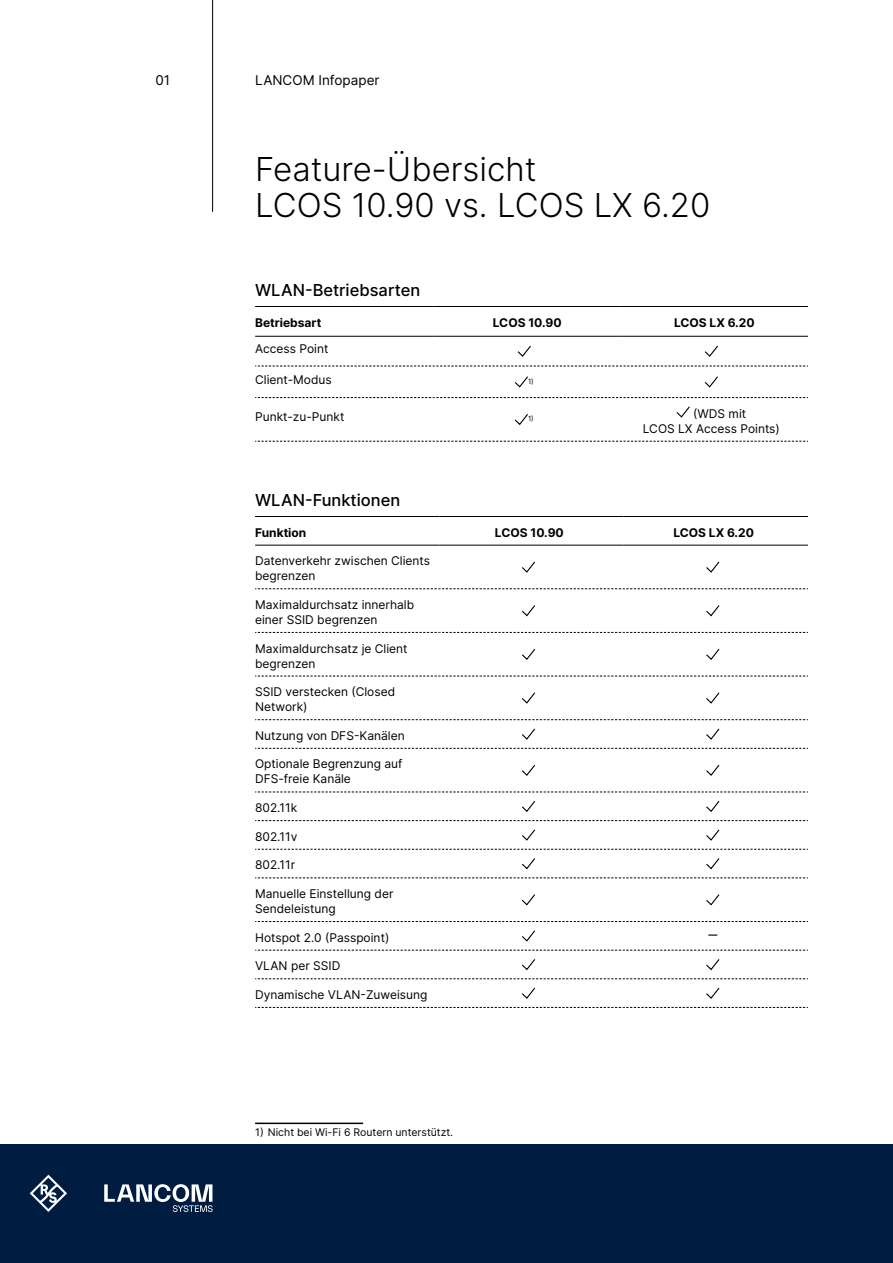
<style>
.page{position:relative;width:893px;height:1263px;background:#fff}
.page>*{position:absolute;margin:0;border:0;box-sizing:border-box;transform-origin:0 0}
.t1{font:300 33px/36px "Inter";color:#000}
.t2{font:500 16.5px "Inter";color:#000}
.t3{font:13.5px "Inter";color:#000}
.t4{font:12px/15px "Inter";color:#000}
.t5{font:700 12px "Inter";color:#000}
.t6{font:10.5px "Inter";color:#000}
.t7{font:7.05px "Inter";color:#000}
</style>
<div class="page">
<hr style="left:212px;top:0;width:1px;height:212px;background:#000">
<div style="left:0;top:1144px;width:893px;height:119px;background:#001d41"></div>
<svg style="left:30px;top:1175px;width:37px;height:37px"></svg>
<svg style="left:104px;top:1184px;width:109px;height:28px"></svg>
<hr style="left:255px;top:306px;width:179px;height:1px;background:#000">
<hr style="left:434px;top:306px;width:187px;height:1px;background:#000">
<hr style="left:621px;top:306px;width:187px;height:1px;background:#000">
<hr style="left:255px;top:336px;width:179px;height:1px;background:#000">
<hr style="left:434px;top:336px;width:187px;height:1px;background:#000">
<hr style="left:621px;top:336px;width:187px;height:1px;background:#000">
<svg style="left:255px;top:366px;width:553px;height:1px"></svg>
<svg style="left:255px;top:397px;width:553px;height:1px"></svg>
<svg style="left:255px;top:441px;width:553px;height:1px"></svg>
<svg style="left:517px;top:345px;width:14px;height:12px"></svg>
<svg style="left:704px;top:345px;width:14px;height:12px"></svg>
<svg style="left:514px;top:376px;width:14px;height:12px"></svg>
<svg style="left:704px;top:376px;width:14px;height:12px"></svg>
<svg style="left:514px;top:414px;width:14px;height:11px"></svg>
<svg style="left:676px;top:406px;width:14px;height:12px"></svg>
<svg style="left:255px;top:588px;width:553px;height:1px"></svg>
<svg style="left:255px;top:632px;width:553px;height:1px"></svg>
<svg style="left:255px;top:676px;width:553px;height:1px"></svg>
<svg style="left:255px;top:719px;width:553px;height:1px"></svg>
<svg style="left:255px;top:748px;width:553px;height:1px"></svg>
<svg style="left:255px;top:792px;width:553px;height:1px"></svg>
<svg style="left:255px;top:820px;width:553px;height:1px"></svg>
<svg style="left:255px;top:849px;width:553px;height:1px"></svg>
<svg style="left:255px;top:877px;width:553px;height:1px"></svg>
<svg style="left:255px;top:921px;width:553px;height:1px"></svg>
<svg style="left:255px;top:950px;width:553px;height:1px"></svg>
<svg style="left:255px;top:978px;width:553px;height:1px"></svg>
<hr style="left:255px;top:516px;width:184px;height:1px;background:#000">
<hr style="left:439px;top:516px;width:185px;height:1px;background:#000">
<hr style="left:624px;top:516px;width:184px;height:1px;background:#000">
<hr style="left:255px;top:545px;width:184px;height:1px;background:#000">
<hr style="left:439px;top:545px;width:185px;height:1px;background:#000">
<hr style="left:624px;top:545px;width:184px;height:1px;background:#000">
<svg style="left:255px;top:1007px;width:553px;height:1px"></svg>
<svg style="left:522px;top:561px;width:14px;height:12px"></svg>
<svg style="left:706px;top:561px;width:14px;height:12px"></svg>
<svg style="left:522px;top:605px;width:13px;height:12px"></svg>
<svg style="left:706px;top:605px;width:14px;height:12px"></svg>
<svg style="left:522px;top:649px;width:14px;height:11px"></svg>
<svg style="left:706px;top:649px;width:14px;height:11px"></svg>
<svg style="left:522px;top:692px;width:14px;height:12px"></svg>
<svg style="left:706px;top:692px;width:14px;height:12px"></svg>
<svg style="left:522px;top:728px;width:14px;height:12px"></svg>
<svg style="left:706px;top:728px;width:14px;height:12px"></svg>
<svg style="left:522px;top:764px;width:14px;height:12px"></svg>
<svg style="left:706px;top:764px;width:14px;height:12px"></svg>
<svg style="left:522px;top:801px;width:14px;height:11px"></svg>
<svg style="left:706px;top:801px;width:14px;height:11px"></svg>
<svg style="left:522px;top:829px;width:14px;height:12px"></svg>
<svg style="left:706px;top:829px;width:14px;height:12px"></svg>
<svg style="left:522px;top:858px;width:14px;height:12px"></svg>
<svg style="left:706px;top:858px;width:14px;height:12px"></svg>
<svg style="left:522px;top:894px;width:13px;height:12px"></svg>
<svg style="left:706px;top:894px;width:14px;height:12px"></svg>
<svg style="left:522px;top:930px;width:14px;height:12px"></svg>
<svg style="left:708px;top:934px;width:9px;height:2px"></svg>
<svg style="left:522px;top:959px;width:14px;height:12px"></svg>
<svg style="left:706px;top:959px;width:14px;height:12px"></svg>
<svg style="left:522px;top:987px;width:14px;height:12px"></svg>
<svg style="left:706px;top:987px;width:14px;height:12px"></svg>
<hr style="left:255px;top:1122px;width:108px;height:2px;background:#000">
<p class="t3" style="left:155px;top:70px;width:16px">01</p>
<p class="t3" style="left:255px;top:70px;width:126px">LANCOM Infopaper</p>
<h1 class="t1" style="left:255px;top:150px;width:457px">Feature-Übersicht<br>LCOS 10.90 vs. LCOS LX 6.20</h1>
<h2 class="t2" style="left:255px;top:278px;width:167px">WLAN-Betriebsarten</h2>
<p class="t5" style="left:255px;top:314px;width:68px">Betriebsart</p>
<p class="t5" style="left:493px;top:314px;width:70px">LCOS 10.90</p>
<p class="t5" style="left:674px;top:314px;width:82px">LCOS LX 6.20</p>
<p class="t4" style="left:255px;top:341px;width:75px">Access Point</p>
<p class="t4" style="left:255px;top:371px;width:78px">Client-Modus</p>
<p class="t7" style="left:528px;top:376px;width:7px">1)</p>
<p class="t4" style="left:255px;top:409px;width:91px">Punkt-zu-Punkt</p>
<p class="t7" style="left:528px;top:413px;width:7px">1)</p>
<p class="t4" style="left:643px;top:406px;width:138px;text-indent:50px">(WDS mit<br>LCOS LX Access Points)</p>
<h2 class="t2" style="left:255px;top:488px;width:147px">WLAN-Funktionen</h2>
<p class="t5" style="left:255px;top:523px;width:53px">Funktion</p>
<p class="t5" style="left:495px;top:523px;width:70px">LCOS 10.90</p>
<p class="t5" style="left:673px;top:523px;width:82px">LCOS LX 6.20</p>
<p class="t4" style="left:255px;top:553px;width:177px">Datenverkehr zwischen Clients begrenzen</p>
<p class="t4" style="left:255px;top:597px;width:161px">Maximaldurchsatz innerhalb einer SSID begrenzen</p>
<p class="t4" style="left:255px;top:640px;width:154px">Maximaldurchsatz je Client begrenzen</p>
<p class="t4" style="left:255px;top:684px;width:142px">SSID verstecken (Closed<br>Network)</p>
<p class="t4" style="left:255px;top:728px;width:151px">Nutzung von DFS-Kanälen</p>
<p class="t4" style="left:255px;top:756px;width:149px">Optionale Begrenzung auf<br>DFS-freie Kanäle</p>
<p class="t4" style="left:255px;top:800px;width:44px">802.11k</p>
<p class="t4" style="left:255px;top:829px;width:44px">802.11v</p>
<p class="t4" style="left:255px;top:857px;width:42px">802.11r</p>
<p class="t4" style="left:255px;top:886px;width:140px">Manuelle Einstellung der<br>Sendeleistung</p>
<p class="t4" style="left:255px;top:929px;width:136px">Hotspot 2.0 (Passpoint)</p>
<p class="t4" style="left:255px;top:958px;width:87px">VLAN per SSID</p>
<p class="t4" style="left:255px;top:987px;width:174px">Dynamische VLAN-Zuweisung</p>
<p class="t6" style="left:255px;top:1124px;width:200px">1) Nicht bei Wi-Fi 6 Routern unterstützt.</p>
</div>
